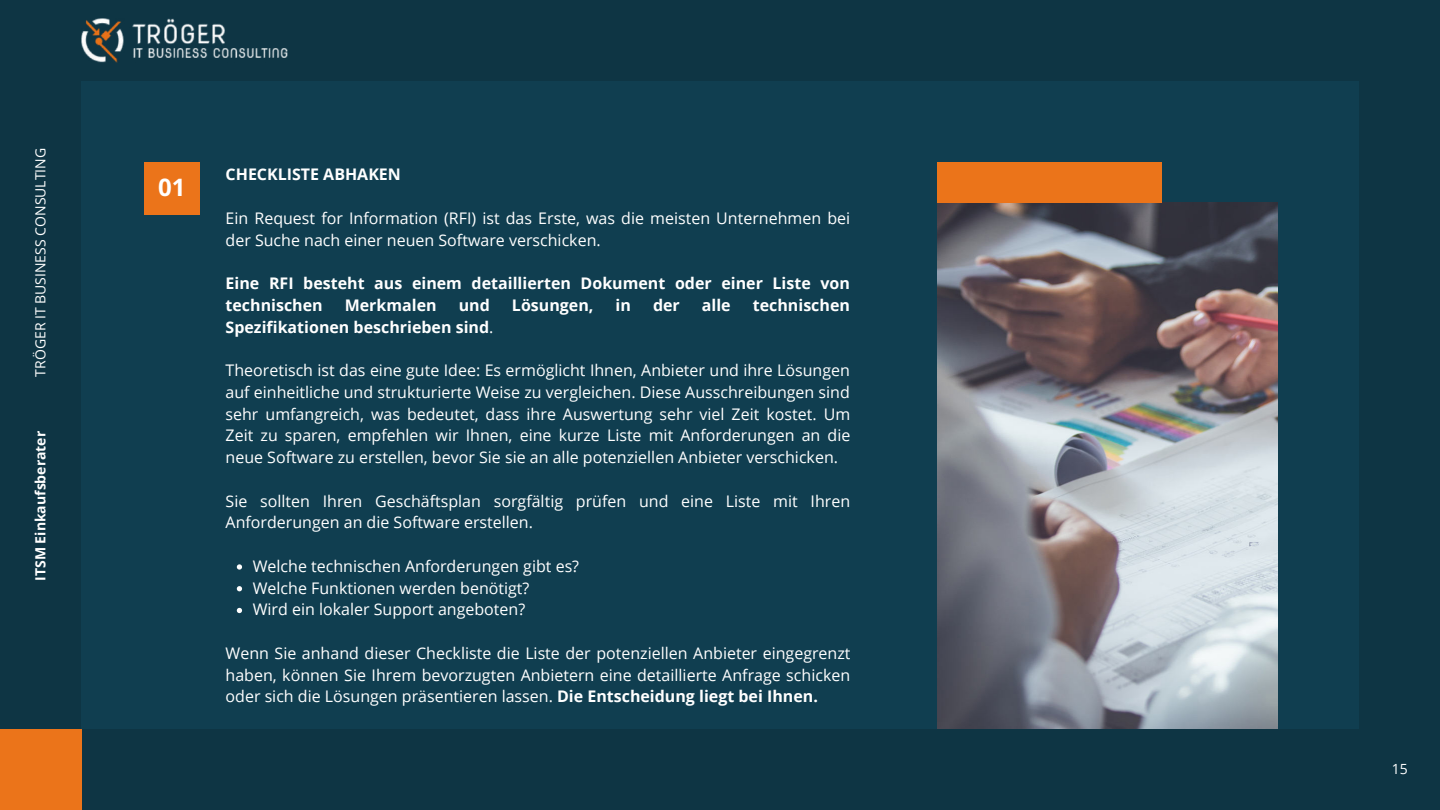
<style>
.page{position:relative;width:1440px;height:810px;background:#0e3544}
.page>*{position:absolute;margin:0;border:0;box-sizing:border-box;transform-origin:0 0}
.t1{font:700 24px "Open Sans";color:#fff}
.t2{font:16px/21.8px "Open Sans";color:#fff}
.t3{font:700 16px/21.8px "Open Sans";color:#fff}
.t4{font:14px "Open Sans";color:#fff}
.t5{font:700 14px "Open Sans";color:#fff}
.s1{font-weight:400}
.s2{font-weight:700}
</style>
<div class="page">
<div style="left:81px;top:81px;width:1277px;height:647px;background:#103e50"></div>
<svg style="left:237px;top:564px;width:5px;height:6px"></svg>
<svg style="left:237px;top:586px;width:5px;height:5px"></svg>
<svg style="left:237px;top:608px;width:5px;height:5px"></svg>
<div style="left:0;top:729px;width:81px;height:81px;background:#eb741a"></div>
<img style="left:81px;top:19px;width:207px;height:43px">
<img style="left:938px;top:202px;width:339px;height:527px">
<div style="left:938px;top:162px;width:224px;height:40px;background:#eb741a"></div>
<div style="left:144px;top:162px;width:56px;height:52px;background:#eb741a"></div>
<p class="t4" style="left:31px;top:377px;width:230px;rotate:-90deg">TRÖGER IT BUSINESS CONSULTING</p>
<p class="t5" style="left:30px;top:581px;width:151px;rotate:-90deg">ITSM Einkaufsberater</p>
<h1 class="t1" style="left:158px;top:171px;width:29px">01</h1>
<p class="t3" style="left:226px;top:163px;width:177px">CHECKLISTE ABHAKEN</p>
<p class="t2" style="left:226px;top:207px;width:626px">Ein Request for Information (RFI) ist das Erste, was die meisten Unternehmen bei der Suche nach einer neuen Software verschicken.</p>
<p class="t3" style="left:226px;top:272px;width:626px">Eine RFI besteht aus einem detaillierten Dokument oder einer Liste von technischen</p>
<p class="t3" style="left:345px;top:294px;width:93px">Merkmalen</p>
<p class="t3" style="left:459px;top:294px;width:33px">und</p>
<p class="t3" style="left:512px;top:294px;width:83px">Lösungen,</p>
<p class="t3" style="left:616px;top:294px;width:17px">in</p>
<p class="t3" style="left:653px;top:294px;width:28px">der</p>
<p class="t3" style="left:702px;top:294px;width:30px">alle</p>
<p class="t3" style="left:753px;top:294px;width:99px">technischen</p>
<p class="t3" style="left:226px;top:316px;width:269px">Spezifikationen beschrieben sind<span class="s1">.</span></p>
<p class="t2" style="left:226px;top:359px;width:626px;text-align:justify">Theoretisch ist das eine gute Idee: Es ermöglicht Ihnen, Anbieter und ihre Lösungen auf einheitliche und strukturierte Weise zu vergleichen. Diese Ausschreibungen sind sehr umfangreich, was bedeutet, dass ihre Auswertung sehr viel Zeit kostet. Um Zeit zu sparen, empfehlen wir Ihnen, eine kurze Liste mit Anforderungen an die neue Software zu erstellen, bevor Sie sie an alle potenziellen Anbieter verschicken.</p>
<p class="t2" style="left:226px;top:490px;width:626px">Sie sollten Ihren Geschäftsplan sorgfältig prüfen und eine Liste mit Ihren<br>Anforderungen an die Software erstellen.</p>
<p class="t2" style="left:253px;top:555px;width:328px">Welche technischen Anforderungen gibt es?<br>Welche Funktionen werden benötigt?<br>Wird ein lokaler Support angeboten?</p>
<p class="t2" style="left:226px;top:642px;width:626px;text-align:justify">Wenn Sie anhand dieser Checkliste die Liste der potenziellen Anbieter eingegrenzt haben, können Sie Ihrem bevorzugten Anbietern eine detaillierte Anfrage schicken oder sich die Lösungen präsentieren lassen. <span class="s2">Die Entscheidung liegt bei Ihnen.</span></p>
<p class="t4" style="left:1392px;top:760px;width:18px">15</p>
</div>
